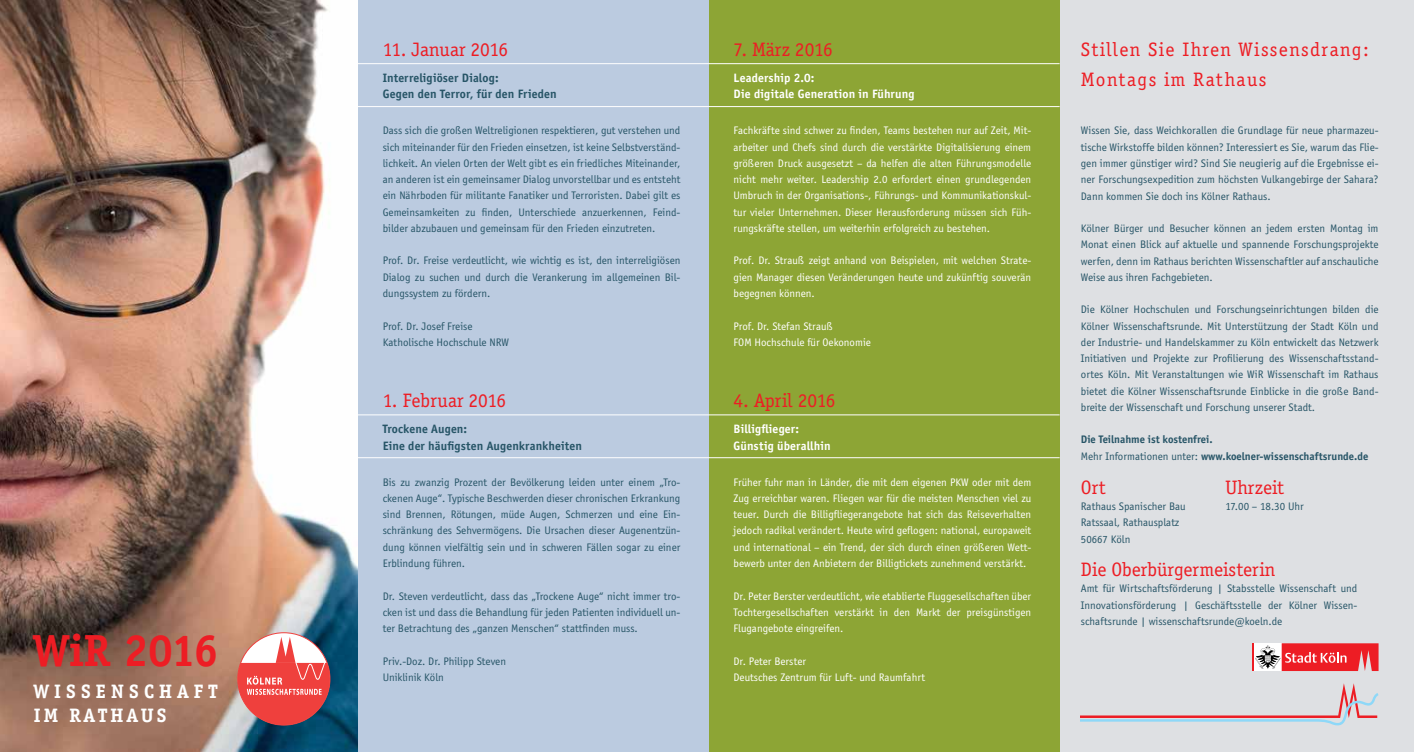
<style>
.page{position:relative;width:1414px;height:752px;background:#fff}
.page>*{position:absolute;margin:0;border:0;box-sizing:border-box;transform-origin:0 0}
.t1{font:700 46.25px "Officina Ser Itc T";letter-spacing:.01em;color:#ed1d24}
.t2{font:20px "Officina Ser Itc T";color:#ed1d24}
.t3{font:20px/30px "Officina Ser Itc T";letter-spacing:.07em;color:#ed1d24}
.t4{font:700 20px/24px "Officina Ser Itc T";letter-spacing:.26em;color:#fff}
.t5{font:700 12.5px/16.2px "Officina San Itc T";letter-spacing:.01em;color:#275567}
.t6{font:700 12.5px/16.2px "Officina San Itc T";letter-spacing:.01em;color:#fff}
.t7{font:11.25px/16.2px "Officina San Itc T";color:#275567;text-align:justify}
.t8{font:11.25px/16.2px "Officina San Itc T";color:#fff;text-align:justify}
.t9{font:700 11.25px/16.2px "Officina San Itc T";color:#275567}
.s1{font-weight:400}
</style>
<div class="page">
<div style="left:358px;top:0;width:351px;height:751px;background:#bbcbe0"></div>
<div style="left:1059px;top:0;width:355px;height:751px;background:#dee0e3"></div>
<div style="left:709px;top:0;width:350px;height:751px;background:#8da535"></div>
<hr style="left:358px;top:106px;width:701px;height:1px;background:#fff">
<hr style="left:358px;top:63px;width:701px;height:1px;background:#fff">
<hr style="left:358px;top:457px;width:701px;height:1px;background:#fff">
<hr style="left:358px;top:414px;width:701px;height:1px;background:#fff">
<img style="left:0;top:0;width:358px;height:751px">
<div style="left:1254px;top:643px;width:27px;height:27px;background:#fff"></div>
<hr style="left:1252px;top:643px;width:2px;height:27px;background:#ed1d24">
<svg style="left:1255px;top:643px;width:123px;height:27px;background:#e45a5f"></svg>
<svg style="left:237px;top:636px;width:93px;height:89px"></svg>
<svg style="left:1081px;top:683px;width:297px;height:42px"></svg>
<h1 class="t1" style="left:34px;top:622px;width:186px">WiR 2016</h1>
<h2 class="t4" style="left:34px;top:678px;width:185px">WISSENSCHAFT<br>IM RATHAUS</h2>
<h2 class="t2" style="left:383px;top:39px;width:127px">11. Januar 2016</h2>
<p class="t5" style="left:383px;top:70px;width:175px">Interreligiöser Dialog:<br>Gegen den Terror, für den Frieden</p>
<p class="t7" style="left:383px;top:122px;width:299px">Dass sich die großen Weltreligionen respektieren, gut verstehen und sich miteinander für den Frieden einsetzen, ist keine Selbstverständ&shy;lichkeit. An vielen Orten der Welt gibt es ein friedliches Miteinander, an anderen ist ein gemeinsamer Dialog unvorstellbar und es entsteht ein Nährboden für militante Fanatiker und Terroristen. Dabei gilt es Gemeinsamkeiten zu finden, Unterschiede anzuerkennen, Feind&shy;bilder abzubauen und gemeinsam für den Frieden einzutreten.</p>
<p class="t7" style="left:383px;top:252px;width:299px">Prof. Dr. Freise verdeutlicht, wie wichtig es ist, den interreligiösen Dialog zu suchen und durch die Verankerung im allgemeinen Bil&shy;dungssystem zu fördern.</p>
<p class="t7" style="left:383px;top:317px;width:128px">Prof. Dr. Josef Freise<br>Katholische Hochschule NRW</p>
<h2 class="t2" style="left:383px;top:389px;width:125px">1. Februar 2016</h2>
<p class="t5" style="left:383px;top:420px;width:201px">Trockene Augen:<br>Eine der häufigsten Augenkrankheiten</p>
<p class="t7" style="left:383px;top:473px;width:299px">Bis zu zwanzig Prozent der Bevölkerung leiden unter einem „Tro&shy;ckenen Auge“. Typische Beschwerden dieser chronischen Erkrankung sind Brennen, Rötungen, müde Augen, Schmerzen und eine Ein&shy;schränkung des Sehvermögens. Die Ursachen dieser Augenentzün&shy;dung können vielfältig sein und in schweren Fällen sogar zu einer Erblindung führen.</p>
<p class="t7" style="left:383px;top:587px;width:299px">Dr. Steven verdeutlicht, dass das „Trockene Auge“ nicht immer tro&shy;cken ist und dass die Behandlung für jeden Patienten individuell un&shy;ter Betrachtung des „ganzen Menschen“ stattfinden muss.</p>
<p class="t7" style="left:383px;top:652px;width:125px">Priv.-Doz. Dr. Philipp Steven<br>Uniklinik Köln</p>
<h2 class="t2" style="left:733px;top:39px;width:101px">7. März 2016</h2>
<p class="t6" style="left:733px;top:70px;width:182px">Leadership 2.0:<br>Die digitale Generation in Führung</p>
<p class="t8" style="left:733px;top:122px;width:299px">Fachkräfte sind schwer zu finden, Teams bestehen nur auf Zeit, Mit&shy;arbeiter und Chefs sind durch die verstärkte Digitalisierung einem größeren Druck ausgesetzt – da helfen die alten Führungsmodelle nicht mehr weiter. Leadership 2.0 erfordert einen grundlegenden Umbruch in der Organisations-, Führungs- und Kommunikationskul&shy;tur vieler Unternehmen. Dieser Herausforderung müssen sich Füh&shy;rungskräfte stellen, um weiterhin erfolgreich zu bestehen.</p>
<p class="t8" style="left:733px;top:252px;width:299px">Prof. Dr. Strauß zeigt anhand von Beispielen, mit welchen Strate&shy;gien Manager diesen Veränderungen heute und zukünftig souverän begegnen können.</p>
<p class="t8" style="left:733px;top:317px;width:139px">Prof. Dr. Stefan Strauß<br>FOM Hochschule für Oekonomie</p>
<h2 class="t2" style="left:733px;top:389px;width:103px">4. April 2016</h2>
<p class="t6" style="left:733px;top:420px;width:99px">Billigflieger:<br>Günstig überallhin</p>
<p class="t8" style="left:733px;top:473px;width:299px">Früher fuhr man in Länder, die mit dem eigenen PKW oder mit dem Zug erreichbar waren. Fliegen war für die meisten Menschen viel zu teuer. Durch die Billigfliegerangebote hat sich das Reiseverhalten jedoch radikal verändert. Heute wird geflogen: national, europaweit und international – ein Trend, der sich durch einen größeren Wett&shy;bewerb unter den Anbietern der Billigtickets zunehmend verstärkt.</p>
<p class="t8" style="left:733px;top:587px;width:299px">Dr. Peter Berster verdeutlicht, wie etablierte Fluggesellschaften über Tochtergesellschaften verstärkt in den Markt der preisgünstigen Flugangebote eingreifen.</p>
<p class="t8" style="left:733px;top:652px;width:193px">Dr. Peter Berster<br>Deutsches Zentrum für Luft- und Raumfahrt</p>
<h2 class="t3" style="left:1081px;top:34px;width:289px">Stillen Sie Ihren Wissensdrang:<br>Montags im Rathaus</h2>
<p class="t7" style="left:1081px;top:122px;width:299px">Wissen Sie, dass Weichkorallen die Grundlage für neue pharmazeu&shy;tische Wirkstoffe bilden können? Interessiert es Sie, warum das Flie&shy;gen immer günstiger wird? Sind Sie neugierig auf die Ergebnisse ei&shy;ner Forschungsexpedition zum höchsten Vulkangebirge der Sahara?<br>Dann kommen Sie doch ins Kölner Rathaus.</p>
<p class="t7" style="left:1081px;top:220px;width:299px">Kölner Bürger und Besucher können an jedem ersten Montag im Monat einen Blick auf aktuelle und spannende Forschungsprojekte werfen, denn im Rathaus berichten Wissenschaftler auf anschauliche Weise aus ihren Fachgebieten.</p>
<p class="t7" style="left:1081px;top:301px;width:299px">Die Kölner Hochschulen und Forschungseinrichtungen bilden die Kölner Wissenschaftsrunde. Mit Unterstützung der Stadt Köln und der Industrie- und Handelskammer zu Köln entwickelt das Netzwerk Initiativen und Projekte zur Profilierung des Wissenschaftsstand&shy;ortes Köln. Mit Veranstaltungen wie WiR Wissenschaft im Rathaus bietet die Kölner Wissenschaftsrunde Einblicke in die große Band&shy;breite der Wissenschaft und Forschung unserer Stadt.</p>
<p class="t9" style="left:1081px;top:431px;width:289px">Die Teilnahme ist kostenfrei.<br><span class="s1">Mehr Informationen unter:</span> www.koelner-wissenschaftsrunde.de</p>
<h2 class="t2" style="left:1081px;top:476px;width:26px">Ort</h2>
<p class="t7" style="left:1081px;top:498px;width:106px;text-align:left">Rathaus Spanischer Bau<br>Ratssaal, Rathausplatz<br>50667 Köln</p>
<h2 class="t2" style="left:1225px;top:476px;width:60px">Uhrzeit</h2>
<p class="t7" style="left:1225px;top:498px;width:80px">17.00 – 18.30 Uhr</p>
<h2 class="t2" style="left:1081px;top:558px;width:196px">Die Oberbürgermeisterin</h2>
<p class="t7" style="left:1081px;top:580px;width:278px">Amt für Wirtschaftsförderung | Stabsstelle Wissenschaft und Innovationsförderung | Geschäftsstelle der Kölner Wissen&shy;schaftsrunde | wissenschaftsrunde@koeln.de</p>
</div>
